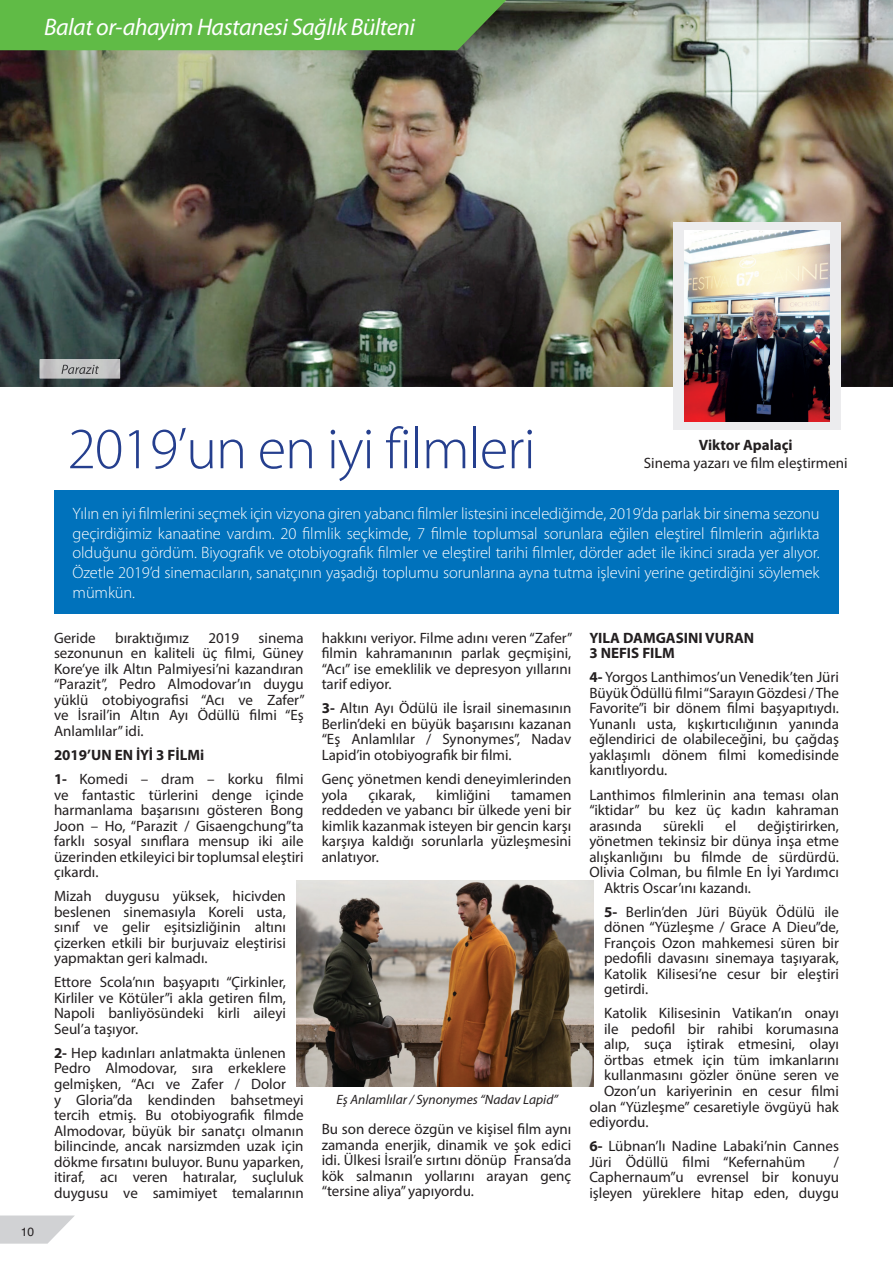
<style>
.page{position:relative;width:893px;height:1263px;background:#fff}
.page>*{position:absolute;margin:0;border:0;box-sizing:border-box;transform-origin:0 0}
.t1{font:300 58.5px "Myriad Pro";letter-spacing:-.02em;color:#253f8e}
.t2{font:italic 24px "Myriad Pro";letter-spacing:-.02em;color:#fff}
.t3{font:300 16.5px/19.8px "Myriad Pro";letter-spacing:-.01em;color:#fff;text-align:justify}
.t4{font:15px/15.5px "Myriad Pro";color:#231f20;text-align:justify}
.t5{font:700 15px/15.5px "Myriad Pro";color:#231f20}
.t6{font:italic 13.5px "Myriad Pro";color:#231f20}
.t7{font:12px "Helvetica";color:#231f20}
.s1{font-weight:700}
</style>
<div class="page">
<img style="left:0;top:0;width:893px;height:387px">
<div style="left:0;top:0;width:506px;height:50px;background:#60bb46"></div>
<svg style="left:0;top:1215px;width:75px;height:28px"></svg>
<div style="left:673px;top:222px;width:167px;height:207px;background:#ececee"></div>
<div style="left:54px;top:490px;width:785px;height:124px;background:#0072bc"></div>
<img style="left:684px;top:230px;width:145px;height:191px">
<img style="left:40px;top:359px;width:80px;height:19px">
<img style="left:61px;top:365px;width:38px;height:9px">
<img style="left:296px;top:880px;width:297px;height:206px">
<h2 class="t2" style="left:44px;top:12px;width:372px">Balat or-ahayim Hastanesi Sağlık Bülteni</h2>
<p class="t7" style="left:21px;top:1223px;width:15px">10</p>
<h1 class="t1" style="left:68px;top:413px;width:470px">2019’un en iyi filmleri</h1>
<p class="t5" style="left:699px;top:436px;width:95px">Viktor Apalaçi</p>
<p class="t4" style="left:644px;top:455px;width:205px">Sinema yazarı ve film eleştirmeni</p>
<p class="t3" style="left:73px;top:503px;width:748px">Yılın en iyi filmlerini seçmek için vizyona giren yabancı filmler listesini incelediğimde, 2019’da parlak bir sinema sezonu geçirdiğimiz kanaatine vardım. 20 filmlik seçkimde, 7 filmle toplumsal sorunlara eğilen eleştirel filmlerin ağırlıkta olduğunu gördüm. Biyografik ve otobiyografik filmler ve eleştirel tarihi filmler, dörder adet ile ikinci sırada yer alıyor.<br>Özetle 2019’d sinemacıların, sanatçının yaşadığı toplumu sorunlarına ayna tutma işlevini yerine getirdiğini söylemek mümkün.</p>
<p class="t4" style="left:54px;top:630px;width:43px">Geride</p>
<p class="t4" style="left:115px;top:630px;width:75px">bıraktığımız</p>
<p class="t4" style="left:208px;top:630px;width:32px">2019</p>
<p class="t4" style="left:54px;top:630px;width:252px;text-indent:205px">sinema sezonunun en kaliteli üç filmi, Güney Kore’ye ilk Altın Palmiyesi’ni kazandıran “Parazit”, Pedro Almodovar’ın duygu yüklü otobiyografisi “Acı ve Zafer” ve İsrail’in Altın Ayı Ödüllü filmi “Eş Anlamlılar” idi.</p>
<p class="t4" style="left:54px;top:743px;width:251px;line-height:24px"><span class="s1">2019’UN EN İYİ 3 FİLMi<br>1-</span> Komedi – dram – korku filmi</p>
<p class="t4" style="left:54px;top:786px;width:251px">ve fantastic türlerini denge içinde harmanlama başarısını gösteren Bong Joon – Ho, “Parazit / Gisaengchung”ta farklı sosyal sınıflara mensup iki aile üzerinden etkileyici bir toplumsal eleştiri çıkardı.</p>
<p class="t4" style="left:54px;top:888px;width:233px">Mizah duygusu yüksek, hicivden beslenen sinemasıyla Koreli usta, sınıf ve gelir eşitsizliğinin altını çizerken etkili bir burjuvaiz eleştirisi yapmaktan geri kalmadı.</p>
<p class="t4" style="left:54px;top:974px;width:233px">Ettore Scola’nın başyapıtı “Çirkinler, Kirliler ve Kötüler”i akla getiren film, Napoli banliyösündeki kirli aileyi Seul’a taşıyor.</p>
<p class="t4" style="left:54px;top:1045px;width:251px;text-align:left"><span class="s1">2-</span> Hep kadınları anlatmakta ünlenen Pedro Almodovar, sıra erkeklere gelmişken, “Acı ve Zafer / Dolor<br>y Gloria”da kendinden bahsetmeyi tercih etmiş. Bu otobiyografik filmde Almodovar, büyük bir sanatçı olmanın bilincinde, ancak narsizmden uzak için dökme fırsatını buluyor. Bunu yaparken, itiraf, acı veren hatıralar, suçluluk duygusu ve samimiyet temalarının</p>
<p class="t4" style="left:322px;top:630px;width:252px">hakkını veriyor. Filme adını veren “Zafer” filmin kahramanının parlak geçmişini, “Acı” ise emeklilik ve depresyon yıllarını tarif ediyor.</p>
<p class="t4" style="left:322px;top:700px;width:251px"><span class="s1">3-</span> Altın Ayı Ödülü ile İsrail sinemasının Berlin’deki en büyük başarısını kazanan “Eş Anlamlılar / Synonymes”, Nadav Lapid’in otobiyografik bir filmi.</p>
<p class="t4" style="left:322px;top:771px;width:251px">Genç yönetmen kendi deneyimlerinden yola</p>
<p class="t4" style="left:368px;top:786px;width:49px">çıkarak,</p>
<p class="t4" style="left:436px;top:786px;width:55px">kimliğini</p>
<p class="t4" style="left:322px;top:786px;width:251px;text-indent:189px">tamamen reddeden ve yabancı bir ülkede yeni bir kimlik kazanmak isteyen bir gencin karşı karşıya kaldığı sorunlarla yüzleşmesini anlatıyor.</p>
<p class="t6" style="left:337px;top:1091px;width:223px">Eş Anlamlılar / Synonymes “Nadav Lapid”</p>
<p class="t4" style="left:322px;top:1121px;width:251px">Bu son derece özgün ve kişisel film aynı zamanda enerjik, dinamik ve şok edici idi. Ülkesi İsrail’e sırtını dönüp Fransa’da kök salmanın yollarını arayan genç “tersine aliya” yapıyordu.</p>
<p class="t5" style="left:589px;top:629px;width:166px">YILA DAMGASINI VURAN<br>3 NEFIS FILM</p>
<p class="t4" style="left:589px;top:669px;width:251px"><span class="s1">4-</span> Yorgos Lanthimos’un Venedik’ten Jüri Büyük Ödüllü filmi “Sarayın Gözdesi / The Favorite”i bir dönem filmi başyapıtıydı.<br>Yunanlı usta, kışkırtıcılığının yanında eğlendirici de olabileceğini, bu çağdaş yaklaşımlı dönem filmi komedisinde kanıtlıyordu.</p>
<p class="t4" style="left:589px;top:786px;width:251px">Lanthimos filmlerinin ana teması olan “iktidar” bu kez üç kadın kahraman arasında</p>
<p class="t4" style="left:663px;top:817px;width:42px">sürekli</p>
<p class="t4" style="left:725px;top:817px;width:13px">el</p>
<p class="t4" style="left:757px;top:817px;width:83px">değiştirirken,</p>
<p class="t4" style="left:589px;top:833px;width:251px">yönetmen tekinsiz bir dünya inşa etme</p>
<p class="t4" style="left:589px;top:849px;width:251px">alışkanlığını bu filmde de sürdürdü.</p>
<p class="t4" style="left:589px;top:864px;width:251px">Olivia Colman, bu filmle En İyi Yardımcı</p>
<p class="t4" style="left:604px;top:880px;width:148px">Aktris Oscar’ını kazandı.</p>
<p class="t4" style="left:604px;top:904px;width:236px"><span class="s1">5-</span> Berlin’den Jüri Büyük Ödülü ile dönen “Yüzleşme / Grace A Dieu”de, François Ozon mahkemesi süren bir pedofili davasını sinemaya taşıyarak, Katolik Kilisesi’ne cesur bir eleştiri getirdi.</p>
<p class="t4" style="left:604px;top:1005px;width:236px">Katolik Kilisesinin Vatikan’ın onayı</p>
<p class="t4" style="left:604px;top:1021px;width:236px">ile pedofil bir rahibi korumasına</p>
<p class="t4" style="left:604px;top:1036px;width:236px">alıp, suça iştirak etmesini, olayı</p>
<p class="t4" style="left:604px;top:1052px;width:236px">örtbas etmek için tüm imkanlarını</p>
<p class="t4" style="left:604px;top:1067px;width:236px">kullanmasını gözler önüne seren ve</p>
<p class="t4" style="left:604px;top:1083px;width:236px">Ozon’un kariyerinin en cesur filmi</p>
<p class="t4" style="left:589px;top:1098px;width:251px">olan “Yüzleşme” cesaretiyle övgüyü hak</p>
<p class="t4" style="left:589px;top:1114px;width:61px">ediyordu.</p>
<p class="t4" style="left:589px;top:1138px;width:251px"><span class="s1">6-</span> Lübnan’lı Nadine Labaki’nin Cannes<br>Jüri Ödüllü filmi “Kefernahüm</p>
<p class="t4" style="left:589px;top:1153px;width:251px;text-indent:245px">/ Caphernaum”u evrensel bir konuyu işleyen yüreklere hitap eden, duygu</p>
</div>
